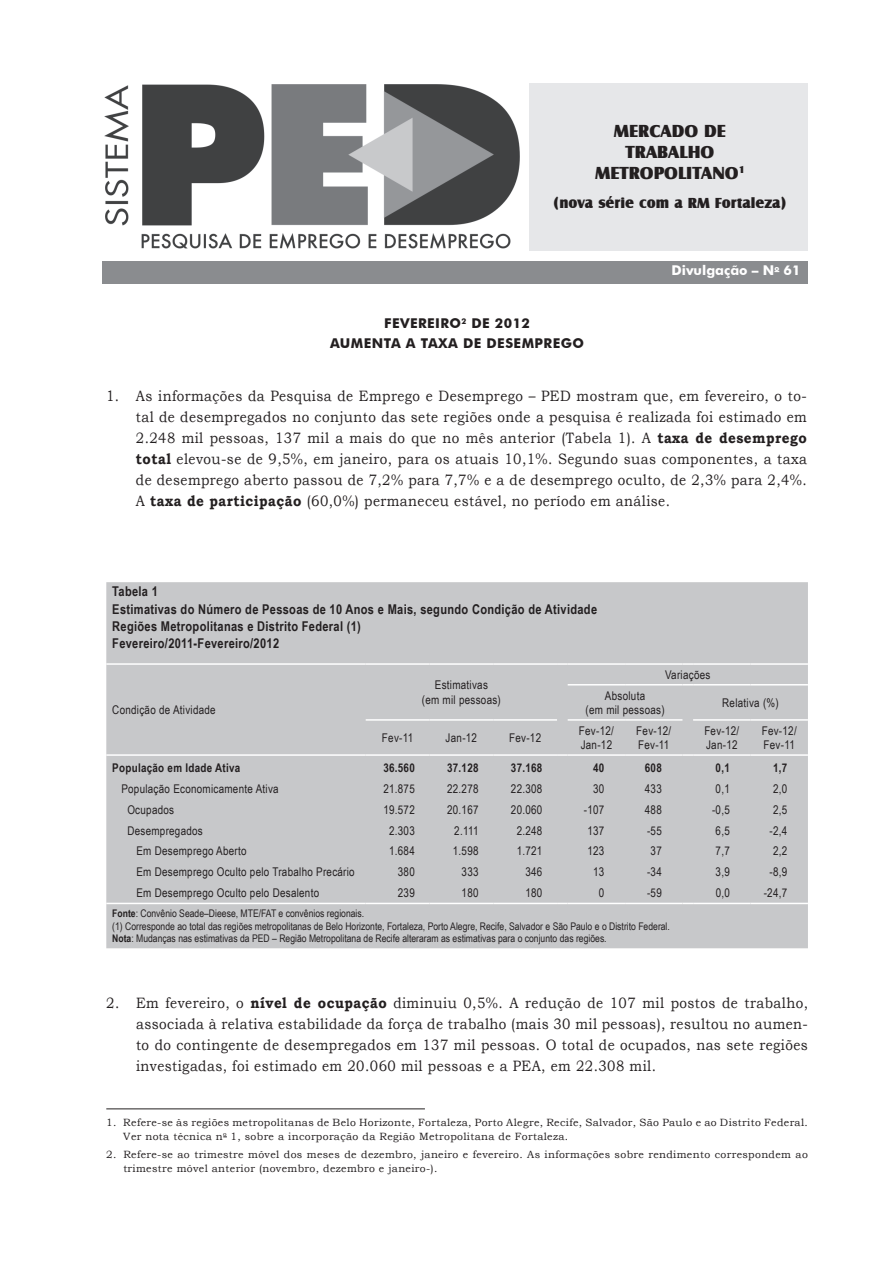
<style>
.page{position:relative;width:893px;height:1263px;background:#fff}
.page>*{position:absolute;margin:0;border:0;box-sizing:border-box;transform-origin:0 0}
.t1{font:18px/21px "Castle T Ultr";color:#231f20;text-align:center}
.t2{font:15px/21px "Bookman Old Style";letter-spacing:.03em;color:#231f20;text-align:justify;scale:.9 1}
.t3{font:15px "Castle T Ultr";color:#231f20}
.t4{font:700 13.5px/17.4px "Arial Narrow";letter-spacing:.025em;color:#231f20}
.t5{font:700 13.5px/19.5px "Futura BT";letter-spacing:.03em;color:#231f20;text-align:center}
.t6{font:700 13.5px "Futura BT";color:#fff}
.t7{font:12px/14.4px "Arial Narrow";letter-spacing:.025em;color:#231f20}
.t8{font:700 12px "Arial Narrow";letter-spacing:.025em;color:#231f20}
.t9{font:10.5px/13.5px "Bookman Old Style";letter-spacing:.03em;color:#231f20}
.t10{font:10.5px/12.6px "Arial Narrow";color:#231f20}
.s1{font-weight:700}
</style>
<div class="page">
<div style="left:102px;top:261px;width:706px;height:22px;background:#8a8c8f"></div>
<img style="left:104px;top:84px;width:416px;height:165px">
<div style="left:529px;top:83px;width:279px;height:168px;background:#e6e7e9"></div>
<div style="left:106px;top:582px;width:702px;height:366px;background:#c7c8ca"></div>
<div style="left:557px;top:664px;width:11px;height:56px;background:#c7c8ca"></div>
<hr style="left:106px;top:663px;width:260px;height:2px;background:#fff">
<hr style="left:106px;top:754px;width:260px;height:2px;background:#fff">
<hr style="left:366px;top:663px;width:63px;height:2px;background:#fff">
<hr style="left:429px;top:663px;width:64px;height:2px;background:#fff">
<hr style="left:493px;top:663px;width:64px;height:2px;background:#fff">
<hr style="left:568px;top:663px;width:57px;height:2px;background:#fff">
<hr style="left:625px;top:663px;width:57px;height:2px;background:#fff">
<svg style="left:682px;top:663px;width:11px;height:2px"></svg>
<hr style="left:693px;top:663px;width:57px;height:2px;background:#fff">
<hr style="left:750px;top:663px;width:58px;height:2px;background:#fff">
<hr style="left:568px;top:684px;width:57px;height:1px;background:#fff">
<hr style="left:625px;top:684px;width:57px;height:1px;background:#fff">
<hr style="left:693px;top:684px;width:57px;height:1px;background:#fff">
<hr style="left:750px;top:684px;width:58px;height:1px;background:#fff">
<hr style="left:366px;top:719px;width:63px;height:2px;background:#fff">
<hr style="left:429px;top:719px;width:64px;height:2px;background:#fff">
<hr style="left:493px;top:719px;width:64px;height:2px;background:#fff">
<hr style="left:568px;top:719px;width:57px;height:2px;background:#fff">
<hr style="left:625px;top:719px;width:57px;height:2px;background:#fff">
<hr style="left:693px;top:719px;width:57px;height:2px;background:#fff">
<hr style="left:750px;top:719px;width:58px;height:2px;background:#fff">
<hr style="left:366px;top:754px;width:63px;height:2px;background:#fff">
<hr style="left:429px;top:754px;width:64px;height:2px;background:#fff">
<hr style="left:493px;top:754px;width:64px;height:2px;background:#fff">
<hr style="left:568px;top:754px;width:57px;height:2px;background:#fff">
<hr style="left:625px;top:754px;width:57px;height:2px;background:#fff">
<hr style="left:693px;top:754px;width:57px;height:2px;background:#fff">
<hr style="left:750px;top:754px;width:58px;height:2px;background:#fff">
<hr style="left:106px;top:903px;width:260px;height:1px;background:#fff">
<hr style="left:366px;top:903px;width:63px;height:1px;background:#fff">
<hr style="left:429px;top:903px;width:64px;height:1px;background:#fff">
<hr style="left:493px;top:903px;width:64px;height:1px;background:#fff">
<hr style="left:568px;top:903px;width:57px;height:1px;background:#fff">
<hr style="left:625px;top:903px;width:57px;height:1px;background:#fff">
<hr style="left:693px;top:903px;width:57px;height:1px;background:#fff">
<hr style="left:750px;top:903px;width:58px;height:1px;background:#fff">
<svg style="left:557px;top:663px;width:11px;height:2px"></svg>
<svg style="left:557px;top:754px;width:11px;height:2px"></svg>
<svg style="left:682px;top:754px;width:11px;height:2px"></svg>
<hr style="left:106px;top:1108px;width:319px;height:1px;background:#231f20">
<p class="t1" style="left:595px;top:120px;width:151px">MERCADO DE<br>TRABALHO<br>METROPOLITANO<sup>1</sup></p>
<p class="t3" style="left:553px;top:194px;width:235px">(nova série com a RM Fortaleza)</p>
<p class="t5" style="left:330px;top:314px;width:254px">FEVEREIRO<sup>2</sup> DE 2012<br>AUMENTA A TAXA DE DESEMPREGO</p>
<p class="t6" style="left:671px;top:262px;width:130px">DIVULGAÇÃO – N<sup>O</sup> 61</p>
<p class="t2" style="left:136px;top:386px;width:747px;text-indent:-30px">1. As informações da Pesquisa de Emprego e Desemprego – PED mostram que, em fevereiro, o to&shy;tal de desempregados no conjunto das sete regiões onde a pesquisa é realizada foi estimado em 2.248 mil pessoas, 137 mil a mais do que no mês anterior (Tabela 1). A <span class="s1">taxa de desemprego total</span> elevou-se de 9,5%, em janeiro, para os atuais 10,1%. Segundo suas componentes, a taxa de desemprego aberto passou de 7,2% para 7,7% e a de desemprego oculto, de 2,3% para 2,4%.<br>A <span class="s1">taxa de participação</span> (60,0%) permaneceu estável, no período em análise.</p>
<p class="t4" style="left:112px;top:583px;width:486px">Tabela 1<br>Estimativas do Número de Pessoas de 10 Anos e Mais, segundo Condição de Atividade Regiões Metropolitanas e Distrito Federal (1)<br>Fevereiro/2011-Fevereiro/2012</p>
<p class="t7" style="left:112px;top:702px;width:105px">Condição de Atividade</p>
<p class="t7" style="left:422px;top:678px;width:81px;text-align:center">Estimativas<br>(em mil pessoas)</p>
<p class="t7" style="left:665px;top:667px;width:47px">Variações</p>
<p class="t7" style="left:586px;top:688px;width:81px;text-align:center">Absoluta<br>(em mil pessoas)</p>
<p class="t7" style="left:722px;top:695px;width:58px">Relativa (%)</p>
<p class="t7" style="left:382px;top:730px;width:33px">Fev-11</p>
<p class="t7" style="left:446px;top:730px;width:33px">Jan-12</p>
<p class="t7" style="left:509px;top:730px;width:34px">Fev-12</p>
<p class="t7" style="left:579px;top:723px;width:37px">Fev-12/<br>Jan-12</p>
<p class="t7" style="left:636px;top:723px;width:37px">Fev-12/<br>Fev-11</p>
<p class="t7" style="left:704px;top:723px;width:37px">Fev-12/<br>Jan-12</p>
<p class="t7" style="left:762px;top:723px;width:37px">Fev-12/<br>Fev-11</p>
<p class="t8" style="left:112px;top:761px;width:129px">População em Idade Ativa</p>
<p class="t8" style="left:383px;top:761px;width:33px">36.560</p>
<p class="t8" style="left:447px;top:761px;width:33px">37.128</p>
<p class="t8" style="left:511px;top:761px;width:33px">37.168</p>
<p class="t8" style="left:593px;top:761px;width:13px">40</p>
<p class="t8" style="left:645px;top:761px;width:18px">608</p>
<p class="t8" style="left:716px;top:761px;width:16px">0,1</p>
<p class="t8" style="left:773px;top:761px;width:16px">1,7</p>
<p class="t7" style="left:121px;top:781px;width:159px">População Economicamente Ativa</p>
<p class="t7" style="left:383px;top:781px;width:33px">21.875</p>
<p class="t7" style="left:447px;top:781px;width:33px">22.278</p>
<p class="t7" style="left:511px;top:781px;width:33px">22.308</p>
<p class="t7" style="left:593px;top:781px;width:13px">30</p>
<p class="t7" style="left:645px;top:781px;width:18px">433</p>
<p class="t7" style="left:716px;top:781px;width:16px">0,1</p>
<p class="t7" style="left:773px;top:781px;width:16px">2,0</p>
<p class="t7" style="left:127px;top:802px;width:48px">Ocupados</p>
<p class="t7" style="left:383px;top:802px;width:33px">19.572</p>
<p class="t7" style="left:447px;top:802px;width:33px">20.167</p>
<p class="t7" style="left:511px;top:802px;width:33px">20.060</p>
<p class="t7" style="left:584px;top:802px;width:22px">-107</p>
<p class="t7" style="left:645px;top:802px;width:18px">488</p>
<p class="t7" style="left:712px;top:802px;width:19px">-0,5</p>
<p class="t7" style="left:773px;top:802px;width:16px">2,5</p>
<p class="t7" style="left:127px;top:823px;width:77px">Desempregados</p>
<p class="t7" style="left:389px;top:823px;width:27px">2.303</p>
<p class="t7" style="left:454px;top:823px;width:26px">2.111</p>
<p class="t7" style="left:517px;top:823px;width:27px">2.248</p>
<p class="t7" style="left:587px;top:823px;width:18px">137</p>
<p class="t7" style="left:647px;top:823px;width:16px">-55</p>
<p class="t7" style="left:716px;top:823px;width:16px">6,5</p>
<p class="t7" style="left:769px;top:823px;width:19px">-2,4</p>
<p class="t7" style="left:136px;top:844px;width:112px">Em Desemprego Aberto</p>
<p class="t7" style="left:389px;top:844px;width:27px">1.684</p>
<p class="t7" style="left:453px;top:844px;width:27px">1.598</p>
<p class="t7" style="left:517px;top:844px;width:27px">1.721</p>
<p class="t7" style="left:587px;top:844px;width:18px">123</p>
<p class="t7" style="left:651px;top:844px;width:13px">37</p>
<p class="t7" style="left:716px;top:844px;width:16px">7,7</p>
<p class="t7" style="left:773px;top:844px;width:16px">2,2</p>
<p class="t7" style="left:136px;top:864px;width:220px">Em Desemprego Oculto pelo Trabalho Precário</p>
<p class="t7" style="left:398px;top:864px;width:18px">380</p>
<p class="t7" style="left:462px;top:864px;width:18px">333</p>
<p class="t7" style="left:525px;top:864px;width:18px">346</p>
<p class="t7" style="left:593px;top:864px;width:13px">13</p>
<p class="t7" style="left:647px;top:864px;width:16px">-34</p>
<p class="t7" style="left:716px;top:864px;width:16px">3,9</p>
<p class="t7" style="left:769px;top:864px;width:19px">-8,9</p>
<p class="t7" style="left:136px;top:885px;width:184px">Em Desemprego Oculto pelo Desalento</p>
<p class="t7" style="left:398px;top:885px;width:18px">239</p>
<p class="t7" style="left:462px;top:885px;width:18px">180</p>
<p class="t7" style="left:525px;top:885px;width:18px">180</p>
<p class="t7" style="left:599px;top:885px;width:7px">0</p>
<p class="t7" style="left:647px;top:885px;width:16px">-59</p>
<p class="t7" style="left:716px;top:885px;width:16px">0,0</p>
<p class="t7" style="left:764px;top:885px;width:25px">-24,7</p>
<p class="t10" style="left:112px;top:907px;width:559px"><span class="s1">Fonte</span>: Convênio Seade–Dieese, MTE/FAT e convênios regionais.<br>(1) Corresponde ao total das regiões metropolitanas de Belo Horizonte, Fortaleza, Porto Alegre, Recife, Salvador e São Paulo e o Distrito Federal.<br><span class="s1">Nota</span>: Mudanças nas estimativas da PED – Região Metropolitana de Recife alteraram as estimativas para o conjunto das regiões.</p>
<p class="t2" style="left:136px;top:992px;width:748px;text-indent:-30px">2. Em fevereiro, o <span class="s1">nível de ocupação</span> diminuiu 0,5%. A redução de 107 mil postos de trabalho, associada à relativa estabilidade da força de trabalho (mais 30 mil pessoas), resultou no aumen&shy;to do contingente de desempregados em 137 mil pessoas. O total de ocupados, nas sete regiões investigadas, foi estimado em 20.060 mil pessoas e a PEA, em 22.308 mil.</p>
<p class="t9" style="left:123px;top:1116px;width:686px;text-indent:-17px">1. Refere-se às regiões metropolitanas de Belo Horizonte, Fortaleza, Porto Alegre, Recife, Salvador, São Paulo e ao Distrito Federal.<br>Ver nota técnica n<sup>o</sup> 1, sobre a incorporação da Região Metropolitana de Fortaleza.</p>
<p class="t9" style="left:123px;top:1148px;width:686px;text-indent:-17px">2. Refere-se ao trimestre móvel dos meses de dezembro, janeiro e fevereiro. As informações sobre rendimento correspondem ao trimestre móvel anterior (novembro, dezembro e janeiro-).</p>
</div>
